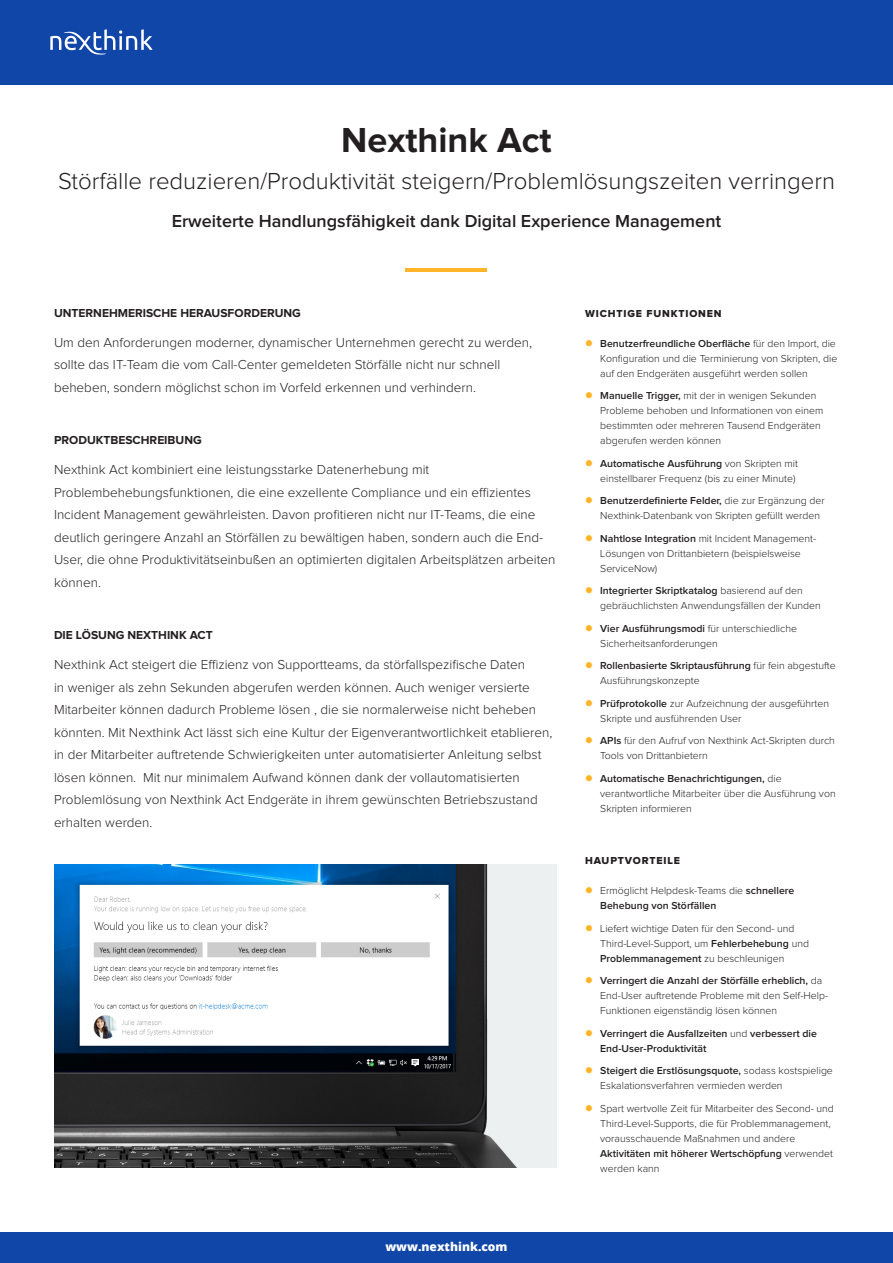
<style>
.page{position:relative;width:893px;height:1263px;background:#fff}
.page>*{position:absolute;margin:0;border:0;box-sizing:border-box;transform-origin:0 0}
.t1{font:700 36px "Proxima Nova";color:#231f20}
.Subtitle{font:300 24px "Proxima Nova";color:#231f20}
.Sub_subtitle{font:600 18px "Proxima Nova";color:#231f20}
.Body_text{font:300 13.5px/22.5px "Proxima Nova";color:#231f20}
.Section_header{font:700 12px "Proxima Nova";color:#231f20}
.t2{font:800 12px "Open Sans";color:#fff}
.t3{font:300 10.5px/15px "Proxima Nova";color:#231f20}
.t4{font:600 10.5px/15px "Proxima Nova";color:#231f20}
.Bullets_title{font:10.5px "Proxima Nova Extrabld";letter-spacing:.08em;color:#231f20}
.s1{font-weight:600}
.s2{font-weight:300}
</style>
<div class="page">
<div style="left:0;top:0;width:893px;height:84px;background:#1046a8"></div>
<svg style="left:50px;top:29px;width:103px;height:26px"></svg>
<div style="left:0;top:1233px;width:893px;height:30px;background:#1046a8"></div>
<img style="left:54px;top:864px;width:503px;height:303px">
<hr style="left:406px;top:268px;width:81px;height:4px;background:#ffb527">
<p class="t1" style="left:341px;top:123px;width:212px">Nexthink Act</p>
<p class="Subtitle" style="left:58px;top:170px;width:778px">Störfälle reduzieren/Produktivität steigern/Problemlösungszeiten verringern</p>
<p class="Sub_subtitle" style="left:172px;top:212px;width:551px">Erweiterte Handlungsfähigkeit dank Digital Experience Management</p>
<p class="Section_header" style="left:54px;top:307px;width:248px">UNTERNEHMERISCHE HERAUSFORDERUNG</p>
<p class="Body_text" style="left:54px;top:331px;width:480px">Um den Anforderungen moderner, dynamischer Unternehmen gerecht zu werden, sollte das IT-Team die vom Call-Center gemeldeten Störfälle nicht nur schnell beheben, sondern möglichst schon im Vorfeld erkennen und verhindern.</p>
<p class="Section_header" style="left:54px;top:435px;width:149px">PRODUKTBESCHREIBUNG</p>
<p class="Body_text" style="left:54px;top:459px;width:503px">Nexthink Act kombiniert eine leistungsstarke Datenerhebung mit Problembehebungsfunktionen, die eine exzellente Compliance und ein effizientes Incident Management gewährleisten. Davon profitieren nicht nur IT-Teams, die eine deutlich geringere Anzahl an Störfällen zu bewältigen haben, sondern auch die End-User, die ohne Produktivitätseinbußen an optimierten digitalen Arbeitsplätzen arbeiten können.</p>
<p class="Section_header" style="left:54px;top:630px;width:160px">DIE LÖSUNG NEXTHINK ACT</p>
<p class="Body_text" style="left:54px;top:654px;width:500px">Nexthink Act steigert die Effizienz von Supportteams, da störfallspezifische Daten<br>in weniger als zehn Sekunden abgerufen werden können. Auch weniger versierte Mitarbeiter können dadurch Probleme lösen , die sie normalerweise nicht beheben könnten. Mit Nexthink Act lässt sich eine Kultur der Eigenverantwortlichkeit etablieren, in der Mitarbeiter auftretende Schwierigkeiten unter automatisierter Anleitung selbst lösen können. Mit nur minimalem Aufwand können dank der vollautomatisierten Problemlösung von Nexthink Act Endgeräte in ihrem gewünschten Betriebszustand erhalten werden.</p>
<p class="t2" style="left:385px;top:1238px;width:124px">www.nexthink.com</p>
<p class="Bullets_title" style="left:585px;top:308px;width:138px">WICHTIGE FUNKTIONEN</p>
<p class="t3" style="left:600px;top:336px;width:239px"><span class="s1">Benutzerfreundliche Oberfläche</span> für den Import, die<br>Konfiguration und die Terminierung von Skripten, die auf den Endgeräten ausgeführt werden sollen</p>
<p class="t3" style="left:600px;top:388px;width:225px"><span class="s1">Manuelle Trigger,</span> mit der in wenigen Sekunden Probleme behoben und Informationen von einem bestimmten oder mehreren Tausend Endgeräten abgerufen werden können</p>
<p class="t3" style="left:600px;top:456px;width:199px"><span class="s1">Automatische Ausführung</span> von Skripten mit einstellbarer Frequenz (bis zu einer Minute)</p>
<p class="t3" style="left:600px;top:493px;width:226px"><span class="s1">Benutzerdefinierte Felder,</span> die zur Ergänzung der<br>Nexthink-Datenbank von Skripten gefüllt werden</p>
<p class="t3" style="left:600px;top:531px;width:218px"><span class="s1">Nahtlose Integration</span> mit Incident Management-<br>Lösungen von Drittanbietern (beispielsweise<br>ServiceNow)</p>
<p class="t3" style="left:600px;top:583px;width:222px"><span class="s1">Integrierter Skriptkatalog</span> basierend auf den gebräuchlichsten Anwendungsfällen der Kunden</p>
<p class="t3" style="left:600px;top:621px;width:198px"><span class="s1">Vier Ausführungsmodi</span> für unterschiedliche<br>Sicherheitsanforderungen</p>
<p class="t3" style="left:600px;top:658px;width:237px"><span class="s1">Rollenbasierte Skriptausführung</span> für fein abgestufte<br>Ausführungskonzepte</p>
<p class="t3" style="left:600px;top:696px;width:230px"><span class="s1">Prüfprotokolle</span> zur Aufzeichnung der ausgeführten<br>Skripte und ausführenden User</p>
<p class="t3" style="left:600px;top:733px;width:236px"><span class="s1">APIs</span> für den Aufruf von Nexthink Act-Skripten durch<br>Tools von Drittanbietern</p>
<p class="t3" style="left:600px;top:771px;width:237px"><span class="s1">Automatische Benachrichtigungen,</span> die verantwortliche Mitarbeiter über die Ausführung von<br>Skripten informieren</p>
<p class="Bullets_title" style="left:585px;top:856px;width:96px">HAUPTVORTEILE</p>
<p class="t4" style="left:600px;top:883px;width:196px"><span class="s2">Ermöglicht Helpdesk-Teams die</span> schnellere<br>Behebung von Störfällen</p>
<p class="t3" style="left:600px;top:921px;width:210px">Liefert wichtige Daten für den Second- und<br>Third-Level-Support, um <span class="s1">Fehlerbehebung</span> und<br><span class="s1">Problemmanagement</span> zu beschleunigen</p>
<p class="t3" style="left:600px;top:973px;width:229px"><span class="s1">Verringert die Anzahl der Störfälle erheblich,</span> da<br>End-User auftretende Probleme mit den Self-Help-<br>Funktionen eigenständig lösen können</p>
<p class="t4" style="left:600px;top:1026px;width:218px">Verringert die Ausfallzeiten <span class="s2">und</span> verbessert die<br>End-User-Produktivität</p>
<p class="t3" style="left:600px;top:1063px;width:234px"><span class="s1">Steigert die Erstlösungsquote,</span> sodass kostspielige<br>Eskalationsverfahren vermieden werden</p>
<p class="t3" style="left:600px;top:1101px;width:235px">Spart wertvolle Zeit für Mitarbeiter des Second- und Third-Level-Supports, die für Problemmanagement, vorausschauende Maßnahmen und andere <span class="s1">Aktivitäten mit höherer Wertschöpfung</span> verwendet werden kann</p>
</div>
